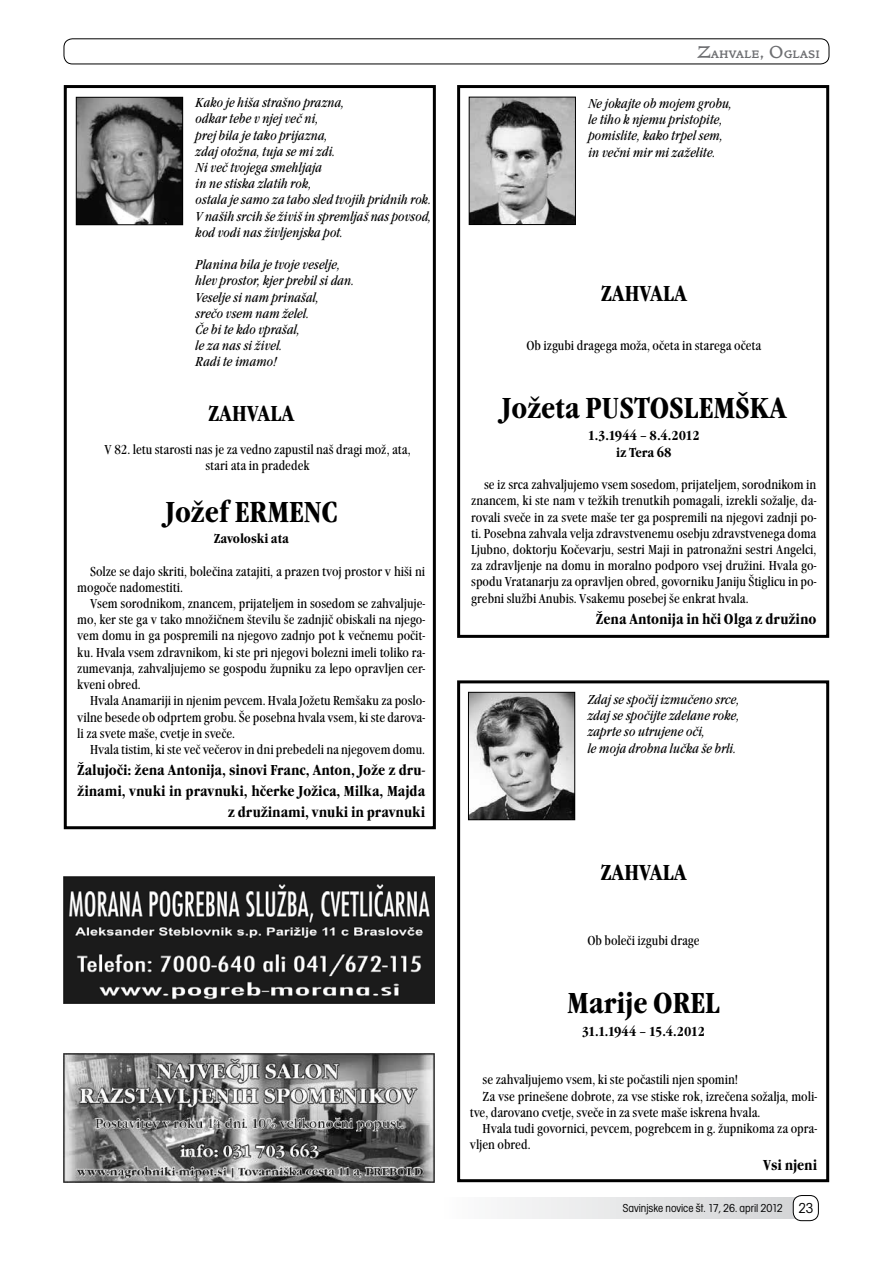
<style>
.page{position:relative;width:893px;height:1263px;background:#fff}
.page>*{position:absolute;margin:0;border:0;box-sizing:border-box;transform-origin:0 0}
.t1{font:700 condensed 30px "Garamond Itc TEE";color:#000}
.t2{font:700 condensed 22.5px "Garamond Itc TEE";color:#000}
.t3{font:18px "Golden Typ SC Itc TEE Orig";color:#6d6e71}
.t4{font:700 condensed 15px/21px "Garamond Itc TEE";color:#000;text-align:right}
.t5{font:condensed 13.5px/16.2px "Garamond Itc TEE";color:#000;text-align:justify}
.t6{font:italic condensed 13.5px/16.2px "Garamond Itc TEE";color:#000}
.t7{font:700 condensed 13.5px/16.2px "Garamond Itc TEE";color:#000;text-align:center}
.t8{font:700 condensed 13.5px "Garamond Itc TEE";letter-spacing:-.04em;color:#000}
.t9{font:condensed 12px "Avant Gar Got Itc TEE";color:#000}
.s1{font-size:15px}
</style>
<div class="page">
<div style="left:443px;top:1197px;width:372px;height:22px;background:linear-gradient(to right,#fdfdfd,#d0d1d3)"></div>
<div style="left:793px;top:1195px;width:25px;height:26px;background:#fff;border-radius:9px"></div>
<div style="left:793px;top:1195px;width:26px;height:26px;border:1px solid #000;border-radius:9px"></div>
<div style="left:64px;top:39px;width:765px;height:25px;border:1px solid #000;border-radius:9px"></div>
<div style="left:457px;top:85px;width:372px;height:553px;border:3px solid #000"></div>
<div style="left:457px;top:680px;width:372px;height:502px;border:3px solid #000"></div>
<img style="left:64px;top:876px;width:370px;height:128px">
<img style="left:64px;top:1053px;width:371px;height:129px">
<div style="left:64px;top:85px;width:372px;height:744px;border:3px solid #000"></div>
<img style="left:78px;top:99px;width:103px;height:124px">
<div style="left:76px;top:97px;width:107px;height:128px;border:1px solid #000"></div>
<img style="left:471px;top:99px;width:103px;height:124px">
<div style="left:469px;top:97px;width:107px;height:128px;border:1px solid #000"></div>
<img style="left:470px;top:694px;width:103px;height:124px">
<div style="left:468px;top:692px;width:107px;height:128px;border:1px solid #000"></div>
<p class="t6" style="left:196px;top:95px;width:237px">Kako je hiša strašno prazna,<br>odkar tebe v njej več ni,<br>prej bila je tako prijazna,<br>zdaj otožna, tuja se mi zdi.<br>Ni več tvojega smehljaja<br>in ne stiska zlatih rok,<br>ostala je samo za tabo sled tvojih pridnih rok.<br>V naših srcih še živiš in spremljaš nas povsod, kod vodi nas življenjska pot.</p>
<p class="t6" style="left:196px;top:257px;width:160px">Planina bila je tvoje veselje, hlev prostor, kjer prebil si dan.<br>Veselje si nam prinašal,<br>srečo vsem nam želel.<br>Če bi te kdo vprašal,<br>le za nas si živel.<br>Radi te imamo!</p>
<h2 class="t2" style="left:208px;top:401px;width:88px">ZAHVALA</h2>
<p class="t5" style="left:105px;top:441px;width:307px;text-align:center">V 82. letu starosti nas je za vedno zapustil naš dragi mož, ata, stari ata in pradedek</p>
<h1 class="t1" style="left:165px;top:495px;width:175px">Jožef ERMENC</h1>
<p class="t7" style="left:214px;top:531px;width:77px">Zavoloski ata</p>
<p class="t5" style="left:77px;top:563px;width:349px;text-indent:13px">Solze se dajo skriti, bolečina zatajiti, a prazen tvoj prostor v hiši ni mogoče nadomestiti.</p>
<p class="t5" style="left:77px;top:596px;width:349px;text-indent:13px">Vsem sorodnikom, znancem, prijateljem in sosedom se zahvaljuje&shy;mo, ker ste ga v tako množičnem številu še zadnjič obiskali na njego&shy;vem domu in ga pospremili na njegovo zadnjo pot k večnemu počit&shy;ku. Hvala vsem zdravnikom, ki ste pri njegovi bolezni imeli toliko ra&shy;zumevanja, zahvaljujemo se gospodu župniku za lepo opravljen cer&shy;kveni obred.</p>
<p class="t5" style="left:77px;top:693px;width:349px;text-indent:13px">Hvala Anamariji in njenim pevcem. Hvala Jožetu Remšaku za poslo&shy;vilne besede ob odprtem grobu. Še posebna hvala vsem, ki ste darova&shy;li za svete maše, cvetje in sveče.</p>
<p class="t5" style="left:90px;top:741px;width:337px">Hvala tistim, ki ste več večerov in dni prebedeli na njegovem domu.</p>
<p class="t4" style="left:77px;top:759px;width:349px">Žalujoči: žena Antonija, sinovi Franc, Anton, Jože z dru&shy;žinami, vnuki in pravnuki, hčerke Jožica, Milka, Majda z družinami, vnuki in pravnuki</p>
<h3 class="t3" style="left:697px;top:42px;width:124px">Zahvale, Oglasi</h3>
<p class="t6" style="left:588px;top:95px;width:145px">Ne jokajte ob mojem grobu, le tiho k njemu pristopite, pomislite, kako trpel sem, in večni mir mi zaželite.</p>
<h2 class="t2" style="left:601px;top:281px;width:88px">ZAHVALA</h2>
<p class="t5" style="left:526px;top:337px;width:236px">Ob izgubi dragega moža, očeta in starega očeta</p>
<h1 class="t1" style="left:501px;top:391px;width:287px">Jožeta PUSTOSLEMŠKA</h1>
<p class="t7" style="left:588px;top:428px;width:113px">1.3.1944 – 8.4.2012 iz Tera 68</p>
<p class="t5" style="left:471px;top:477px;width:347px;text-indent:13px">se iz srca zahvaljujemo vsem sosedom, prijateljem, sorodnikom in znancem, ki ste nam v težkih trenutkih pomagali, izrekli sožalje, da&shy;rovali sveče in za svete maše ter ga pospremili na njegovi zadnji po&shy;ti. Posebna zahvala velja zdravstvenemu osebju zdravstvenega doma Ljubno, doktorju Kočevarju, sestri Maji in patronažni sestri Angelci, za zdravljenje na domu in moralno podporo vsej družini. Hvala go&shy;spodu Vratanarju za opravljen obred, govorniku Janiju Štiglicu in po&shy;grebni službi Anubis. Vsakemu posebej še enkrat hvala.</p>
<p class="t4" style="left:596px;top:608px;width:222px">Žena Antonija in hči Olga z družino</p>
<p class="t6" style="left:588px;top:691px;width:154px">Zdaj se spočij izmučeno srce, zdaj se spočijte zdelane roke, zaprte so utrujene oči,<br>le moja drobna lučka še brli.</p>
<h2 class="t2" style="left:600px;top:860px;width:88px">ZAHVALA</h2>
<p class="t5" style="left:587px;top:932px;width:114px">Ob boleči izgubi drage</p>
<h1 class="t1" style="left:567px;top:986px;width:154px">Marije OREL</h1>
<p class="t8" style="left:582px;top:1023px;width:125px">31.1.1944 – 15.4.2012</p>
<p class="t5" style="left:483px;top:1072px;width:257px">se zahvaljujemo vsem, ki ste počastili njen spomin!</p>
<p class="t5" style="left:483px;top:1088px;width:336px">Za vse prinešene dobrote, za vse stiske rok, izrečena sožalja, moli-</p>
<p class="t5" style="left:470px;top:1104px;width:292px">tve, darovano cvetje, sveče in za svete maše iskrena hvala.</p>
<p class="t5" style="left:483px;top:1120px;width:336px">Hvala tudi govornici, pevcem, pogrebcem in g. župnikoma za opra-</p>
<p class="t5" style="left:470px;top:1137px;width:62px">vljen obred.</p>
<p class="t4" style="left:763px;top:1155px;width:56px">Vsi njeni</p>
<p class="t9" style="left:623px;top:1201px;width:192px">Savinjske novice št. 17, 26. april 2012 <span class="s1">23</span></p>
</div>
